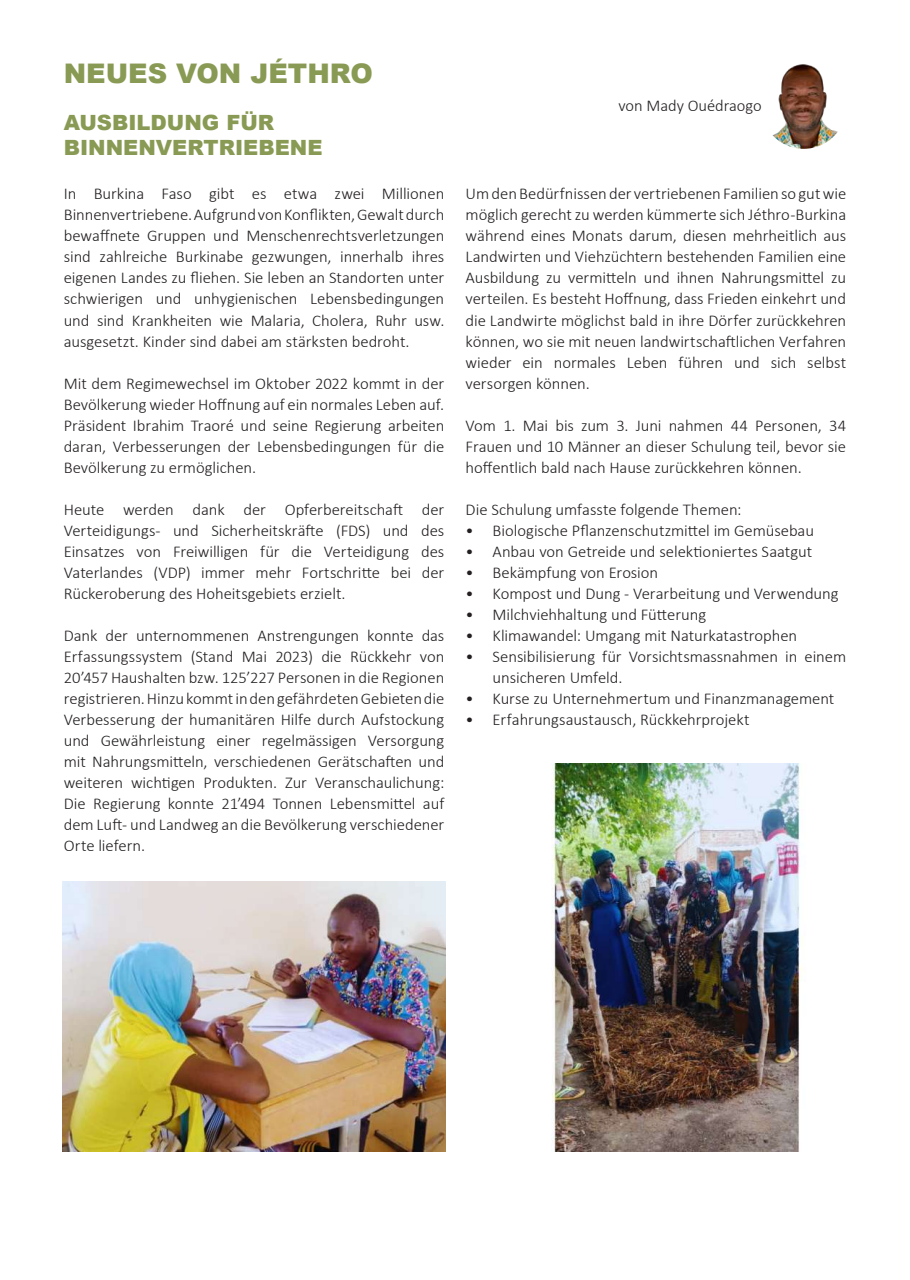
<style>
.page{position:relative;width:910px;height:1280px;background:#fff}
.page>*{position:absolute;margin:0;border:0;box-sizing:border-box;transform-origin:0 0}
.t1{font:900 27px "Arial";color:#889a53}
.t2{font:900 21px/25.2px "Arial";color:#889a53}
.t3{font:300 16.5px/21px "Calibri";letter-spacing:-.005em;color:#231f20;text-align:justify}
</style>
<div class="page">
<img style="left:445px;top:763px;width:358px;height:389px">
<img style="left:761px;top:64px;width:85px;height:85px;border-radius:43px">
<img style="left:63px;top:881px;width:382px;height:271px">
<h1 class="t1" style="left:64px;top:54px;width:311px">NEUES VON JÉTHRO</h1>
<p class="t2" style="left:64px;top:109px;width:260px">AUSBILDUNG FÜR<br>BINNENVERTRIEBENE</p>
<p class="t3" style="left:64px;top:183px;width:382px">In Burkina Faso gibt es etwa zwei Millionen Binnenvertriebene. Aufgrund von Konflikten, Gewalt durch bewaffnete Gruppen und Menschenrechtsverletzungen sind zahlreiche Burkinabe gezwungen, innerhalb ihres eigenen Landes zu fliehen. Sie leben an Standorten unter schwierigen und unhygienischen Lebensbedingungen und sind Krankheiten wie Malaria, Cholera, Ruhr usw. ausgesetzt. Kinder sind dabei am stärksten bedroht.</p>
<p class="t3" style="left:64px;top:372px;width:382px">Mit dem Regimewechsel im Oktober 2022 kommt in der Bevölkerung wieder Hoffnung auf ein normales Leben auf.<br>Präsident Ibrahim Traoré und seine Regierung arbeiten daran, Verbesserungen der Lebensbedingungen für die Bevölkerung zu ermöglichen.</p>
<p class="t3" style="left:64px;top:498px;width:382px">Heute werden dank der Opferbereitschaft der Verteidigungs- und Sicherheitskräfte (FDS) und des Einsatzes von Freiwilligen für die Verteidigung des Vaterlandes (VDP) immer mehr Fortschritte bei der Rückeroberung des Hoheitsgebiets erzielt.</p>
<p class="t3" style="left:64px;top:624px;width:382px">Dank der unternommenen Anstrengungen konnte das Erfassungssystem (Stand Mai 2023) die Rückkehr von 20’457 Haushalten bzw. 125’227 Personen in die Regionen registrieren. Hinzu kommt in den gefährdeten Gebieten die Verbesserung der humanitären Hilfe durch Aufstockung und Gewährleistung einer regelmässigen Versorgung mit Nahrungsmitteln, verschiedenen Gerätschaften und weiteren wichtigen Produkten. Zur Veranschaulichung:<br>Die Regierung konnte 21’494 Tonnen Lebensmittel auf dem Luft- und Landweg an die Bevölkerung verschiedener Orte liefern.</p>
<p class="t3" style="left:618px;top:94px;width:145px">von Mady Ouédraogo</p>
<p class="t3" style="left:466px;top:183px;width:382px">Um den Bedürfnissen der vertriebenen Familien so gut wie möglich gerecht zu werden kümmerte sich Jéthro-Burkina während eines Monats darum, diesen mehrheitlich aus Landwirten und Viehzüchtern bestehenden Familien eine Ausbildung zu vermitteln und ihnen Nahrungsmittel zu verteilen. Es besteht Hoffnung, dass Frieden einkehrt und die Landwirte möglichst bald in ihre Dörfer zurückkehren können, wo sie mit neuen landwirtschaftlichen Verfahren wieder ein normales Leben führen und sich selbst versorgen können.</p>
<p class="t3" style="left:466px;top:414px;width:382px">Vom 1. Mai bis zum 3. Juni nahmen 44 Personen, 34<br>Frauen und 10 Männer an dieser Schulung teil, bevor sie hoffentlich bald nach Hause zurückkehren können.</p>
<p class="t3" style="left:466px;top:498px;width:277px">Die Schulung umfasste folgende Themen:</p>
<p class="t3" style="left:466px;top:519px;width:350px">• Biologische Pflanzenschutzmittel im Gemüsebau</p>
<p class="t3" style="left:466px;top:540px;width:348px">• Anbau von Getreide und selektioniertes Saatgut</p>
<p class="t3" style="left:466px;top:561px;width:194px">• Bekämpfung von Erosion</p>
<p class="t3" style="left:466px;top:582px;width:374px">• Kompost und Dung - Verarbeitung und Verwendung</p>
<p class="t3" style="left:466px;top:603px;width:242px">• Milchviehhaltung und Fütterung</p>
<p class="t3" style="left:466px;top:624px;width:333px">• Klimawandel: Umgang mit Naturkatastrophen</p>
<p class="t3" style="left:493px;top:645px;width:355px;text-indent:-27px">• Sensibilisierung für Vorsichtsmassnahmen in einem unsicheren Umfeld.</p>
<p class="t3" style="left:466px;top:687px;width:370px">• Kurse zu Unternehmertum und Finanzmanagement</p>
<p class="t3" style="left:466px;top:708px;width:285px">• Erfahrungsaustausch, Rückkehrprojekt</p>
</div>
